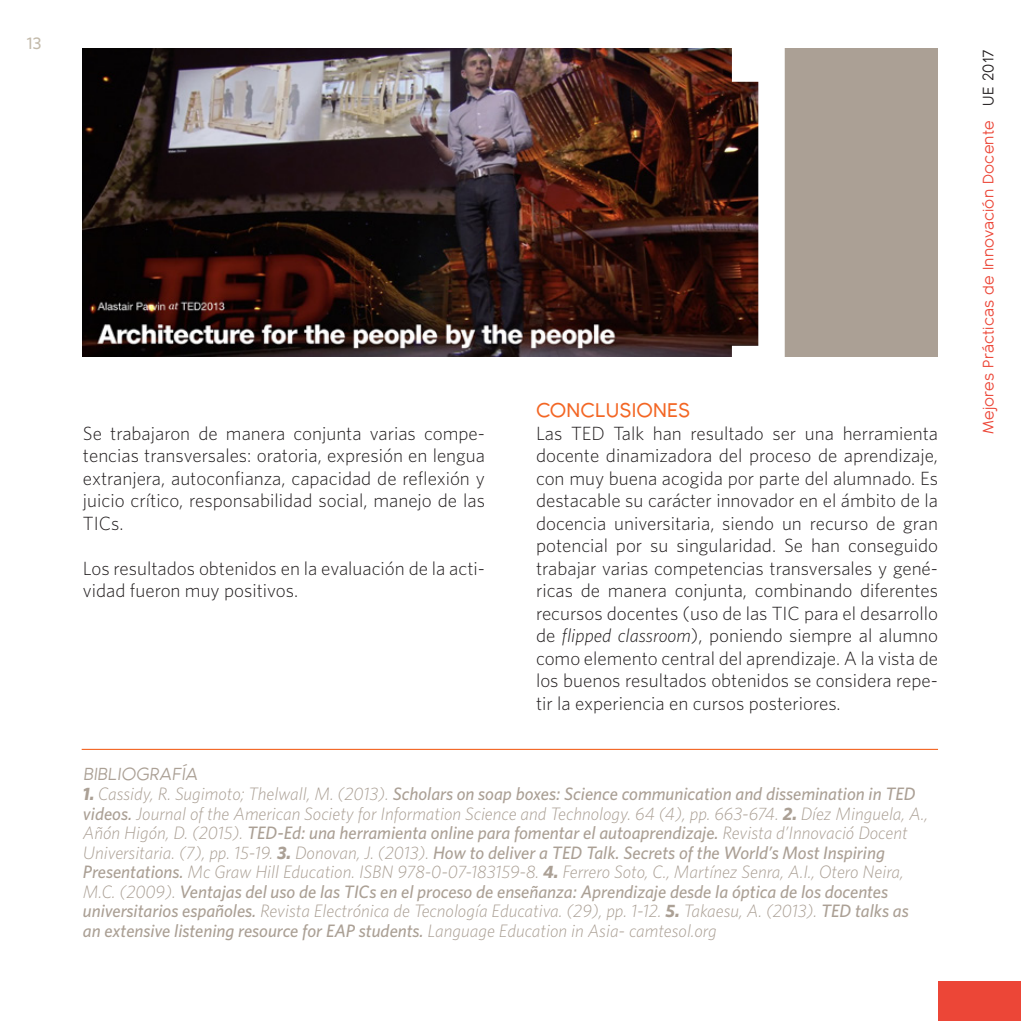
<style>
.page{position:relative;width:1021px;height:1021px;background:#fff}
.page>*{position:absolute;margin:0;border:0;box-sizing:border-box;transform-origin:0 0}
.t1{font:300 19.12px/22.5px "Whitney";color:#231f20;text-align:justify}
.t2{font:600 19.12px "Bambino New";letter-spacing:.01em;color:#f36624}
.t3{font:italic 300 18px/19.6px "Whitney";color:#aba095}
.t4{font:16.88px "Bambino New";color:#aba095}
.t5{font:500 16.88px "Whitney";color:#c3baaa}
.t6{font:14.62px "Bambino New";letter-spacing:.015em;color:#ec4637}
.s1{font-style:italic}
.s2{font-weight:700}
.s3{font-weight:500}
.s4{color:#231f20}
</style>
<div class="page">
<div style="left:938px;top:981px;width:82px;height:39px;background:#ec4637"></div>
<div style="left:704px;top:49px;width:234px;height:308px;background:#aba095"></div>
<hr style="left:82px;top:748px;width:856px;height:2px;background:#f36624">
<img style="left:83px;top:49px;width:649px;height:308px">
<svg style="left:732px;top:49px;width:52px;height:308px"></svg>
<p class="t5" style="left:27px;top:32px;width:16px">13</p>
<p class="t1" style="left:83px;top:421px;width:403px">Se trabajaron de manera conjunta varias compe&shy;tencias transversales: oratoria, expresión en lengua extranjera, autoconfianza, capacidad de reflexión y juicio crítico, responsabilidad social, manejo de las TICs.</p>
<p class="t1" style="left:83px;top:556px;width:403px">Los resultados obtenidos en la evaluación de la acti&shy;vidad fueron muy positivos.</p>
<p class="t2" style="left:536px;top:394px;width:156px">CONCLUSIONES</p>
<p class="t1" style="left:536px;top:421px;width:403px">Las TED Talk han resultado ser una herramienta docente dinamizadora del proceso de aprendizaje, con muy buena acogida por parte del alumnado. Es destacable su carácter innovador en el ámbito de la docencia universitaria, siendo un recurso de gran potencial por su singularidad. Se han conseguido trabajar varias competencias transversales y gené&shy;ricas de manera conjunta, combinando diferentes recursos docentes (uso de las TIC para el desarrollo de <span class="s1">flipped classroom</span>), poniendo siempre al alumno como elemento central del aprendizaje. A la vista de los buenos resultados obtenidos se considera repe&shy;tir la experiencia en cursos posteriores.</p>
<p class="t4" style="left:83px;top:759px;width:119px">BIBLIOGRAFÍA</p>
<p class="t3" style="left:83px;top:783px;width:846px"><span class="s2">1.</span> Cassidy, R. Sugimoto; Thelwall, M. (2013). <span class="s3">Scholars on soap boxes: Science communication and dissemination in TED videos.</span> Journal of the American Society for Information Science and Technology. 64 (4), pp. 663-674. <span class="s2">2.</span> Díez Minguela, A., Añón Higón, D. (2015). <span class="s3">TED-Ed: una herramienta online para fomentar el autoaprendizaje.</span> Revista d’Innovació Docent Universitaria. (7), pp. 15-19. <span class="s2">3.</span> Donovan, J. (2013). <span class="s3">How to deliver a TED Talk. Secrets of the World’s Most Inspiring Presentations.</span> Mc Graw Hill Education. ISBN 978-0-07-183159-8. <span class="s2">4.</span> Ferrero Soto, C., Martínez Senra, A.I., Otero Neira, M.C. (2009). <span class="s3">Ventajas del uso de las TICs en el proceso de enseñanza: Aprendizaje desde la óptica de los docentes universitarios españoles.</span> Revista Electrónica de Tecnología Educativa. (29), pp. 1-12. <span class="s2">5.</span> Takaesu, A. (2013). <span class="s3">TED talks as an extensive listening resource for EAP students.</span> Language Education in Asia- camtesol.org</p>
<p class="t6" style="left:975px;top:434px;width:386px;rotate:-90deg">Mejores Prácticas de Innovación Docente <span class="s4">UE 2017</span></p>
</div>
